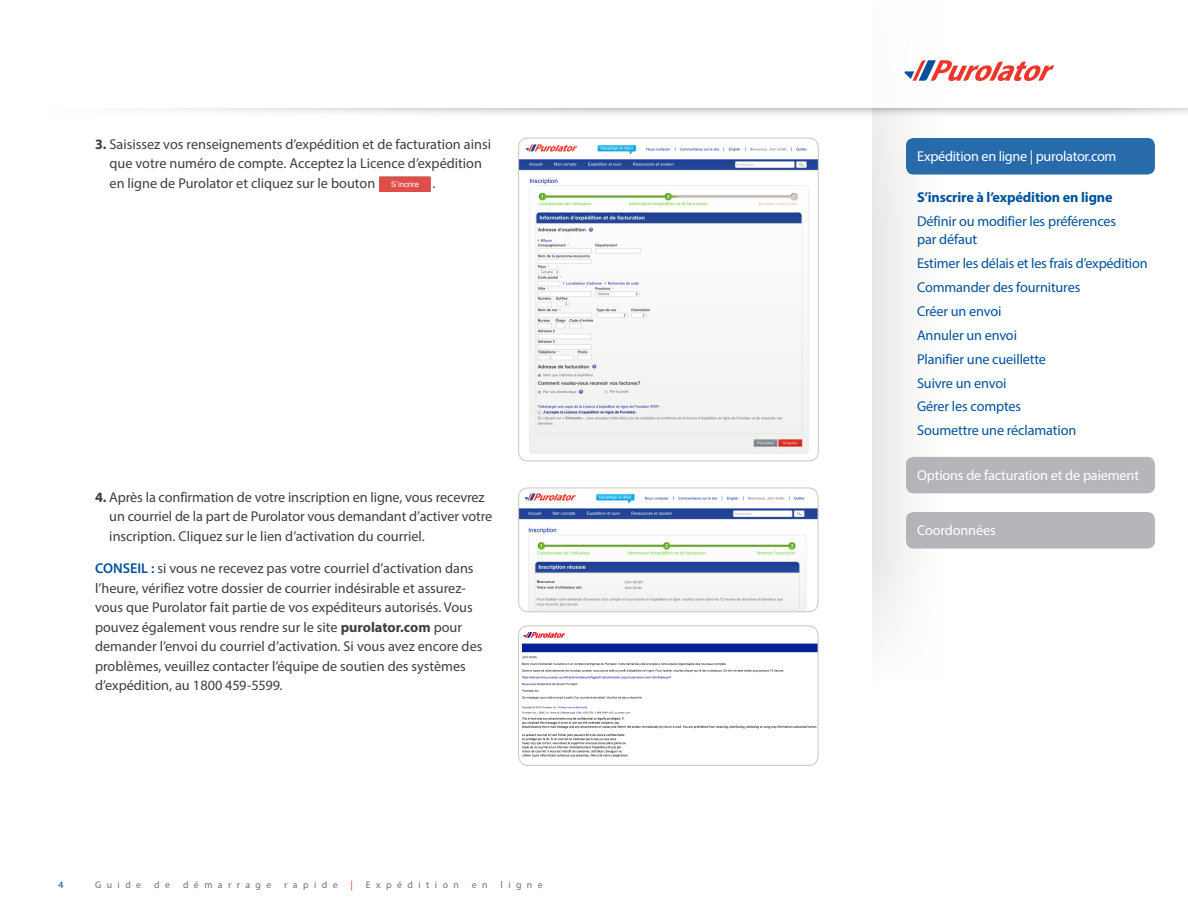
<style>
.page{position:relative;width:1188px;height:918px;background:#fff}
.page>*{position:absolute;margin:0;border:0;box-sizing:border-box;transform-origin:0 0}
.t1{font:14.25px/19.5px "Myriad Pro";color:#3e3e3f}
.t2{font:14.25px/18px "Myriad Pro";letter-spacing:-.01em;color:#01519b}
.t3{font:14.25px "Myriad Pro";letter-spacing:-.01em;color:#fff}
.t4{font:700 14.25px "Myriad Pro";letter-spacing:-.01em;color:#01519b}
.At_a_Glance{font:9.75px "Myriad Pro";letter-spacing:.56em;color:#7a6d65}
.At_a_Glance-2{font:9.75px "Myriad Pro";color:#01519b}
.At_a_Glance-3{font:9.75px "Myriad Pro";color:#ee3529}
.s1{font-weight:700}
.s2{font-family:"Arial";font-size:7.65px;color:#fff}
.s3{font-weight:600;color:#01519b}
</style>
<div class="page">
<div style="left:873px;top:0;width:260px;height:683px;background:linear-gradient(to right,#f7f6f5,#fff)"></div>
<svg style="left:140px;top:108px;width:1048px;height:44px"></svg>
<div style="left:0;top:0;width:1188px;height:108px;background:#fff"></div>
<svg style="left:905px;top:60px;width:149px;height:21px"></svg>
<div style="left:379px;top:176px;width:52px;height:16px;background:#ce9493"></div>
<div style="left:379px;top:177px;width:52px;height:15px;background:#e14d48"></div>
<div style="left:906px;top:512px;width:249px;height:37px;background:#b5b6b9;border-radius:8px"></div>
<img style="left:519px;top:138px;width:299px;height:323px">
<div style="left:518px;top:138px;width:301px;height:323px;border:1px solid #ccc6c2;border-radius:9px"></div>
<img style="left:520px;top:488px;width:298px;height:124px">
<div style="left:518px;top:488px;width:300px;height:124px;border:1px solid #ccc6c2;border-radius:10px"></div>
<img style="left:521px;top:627px;width:297px;height:137px">
<div style="left:518px;top:626px;width:300px;height:140px;border:1px solid #ccc6c2;border-radius:9px"></div>
<div style="left:906px;top:457px;width:249px;height:36px;background:#b5b6b9;border-radius:8px"></div>
<div style="left:906px;top:138px;width:249px;height:37px;background:#276baa;border-radius:8px"></div>
<p class="t1" style="left:110px;top:134px;width:383px;text-indent:-14px"><span class="s1">3.</span> Saisissez vos renseignements d’expédition et de facturation ainsi que votre numéro de compte. Acceptez la Licence d’expédition en ligne de Purolator et cliquez sur le bouton <span class="s2">S’incrire</span> .</p>
<p class="t1" style="left:109px;top:487px;width:384px;text-indent:-14px"><span class="s1">4.</span> Après la confirmation de votre inscription en ligne, vous recevrez un courriel de la part de Purolator vous demandant d’activer votre inscription. Cliquez sur le lien d’activation du courriel.</p>
<p class="t1" style="left:95px;top:559px;width:389px"><span class="s3">CONSEIL :</span> si vous ne recevez pas votre courriel d’activation dans l’heure, vérifiez votre dossier de courrier indésirable et assurez&shy;vous que Purolator fait partie de vos expéditeurs autorisés. Vous pouvez également vous rendre sur le site <span class="s1">purolator.com</span> pour demander l’envoi du courriel d’activation. Si vous avez encore des problèmes, veuillez contacter l’équipe de soutien des systèmes d’expédition, au 1 800 459-5599.</p>
<p class="At_a_Glance-2" style="left:58px;top:878px;width:7px">4</p>
<p class="At_a_Glance" style="left:95px;top:878px;width:48px">Guide</p>
<p class="At_a_Glance" style="left:154px;top:878px;width:17px">d e</p>
<p class="At_a_Glance" style="left:183px;top:878px;width:90px">démarrage</p>
<p class="At_a_Glance" style="left:284px;top:878px;width:55px">rapide</p>
<p class="At_a_Glance-3" style="left:351px;top:878px;width:4px">|</p>
<p class="At_a_Glance" style="left:366px;top:878px;width:94px">Expédition</p>
<p class="At_a_Glance" style="left:472px;top:878px;width:17px">e n</p>
<p class="At_a_Glance" style="left:501px;top:878px;width:44px">ligne</p>
<p class="t3" style="left:917px;top:147px;width:201px">Expédition en ligne | purolator.com</p>
<p class="t4" style="left:917px;top:188px;width:197px">S’inscrire à l’expédition en ligne</p>
<p class="t2" style="left:917px;top:212px;width:201px">Définir ou modifier les préférences par défaut</p>
<p class="t2" style="left:917px;top:254px;width:232px">Estimer les délais et les frais d’expédition</p>
<p class="t2" style="left:917px;top:278px;width:165px">Commander des fournitures</p>
<p class="t2" style="left:917px;top:302px;width:86px">Créer un envoi</p>
<p class="t2" style="left:917px;top:326px;width:101px">Annuler un envoi</p>
<p class="t2" style="left:917px;top:350px;width:131px">Planifier une cueillette</p>
<p class="t2" style="left:917px;top:374px;width:91px">Suivre un envoi</p>
<p class="t2" style="left:917px;top:397px;width:106px">Gérer les comptes</p>
<p class="t2" style="left:917px;top:421px;width:161px">Soumettre une réclamation</p>
<p class="t3" style="left:917px;top:467px;width:223px">Options de facturation et de paiement</p>
<p class="t3" style="left:917px;top:522px;width:80px">Coordonnées</p>
</div>
